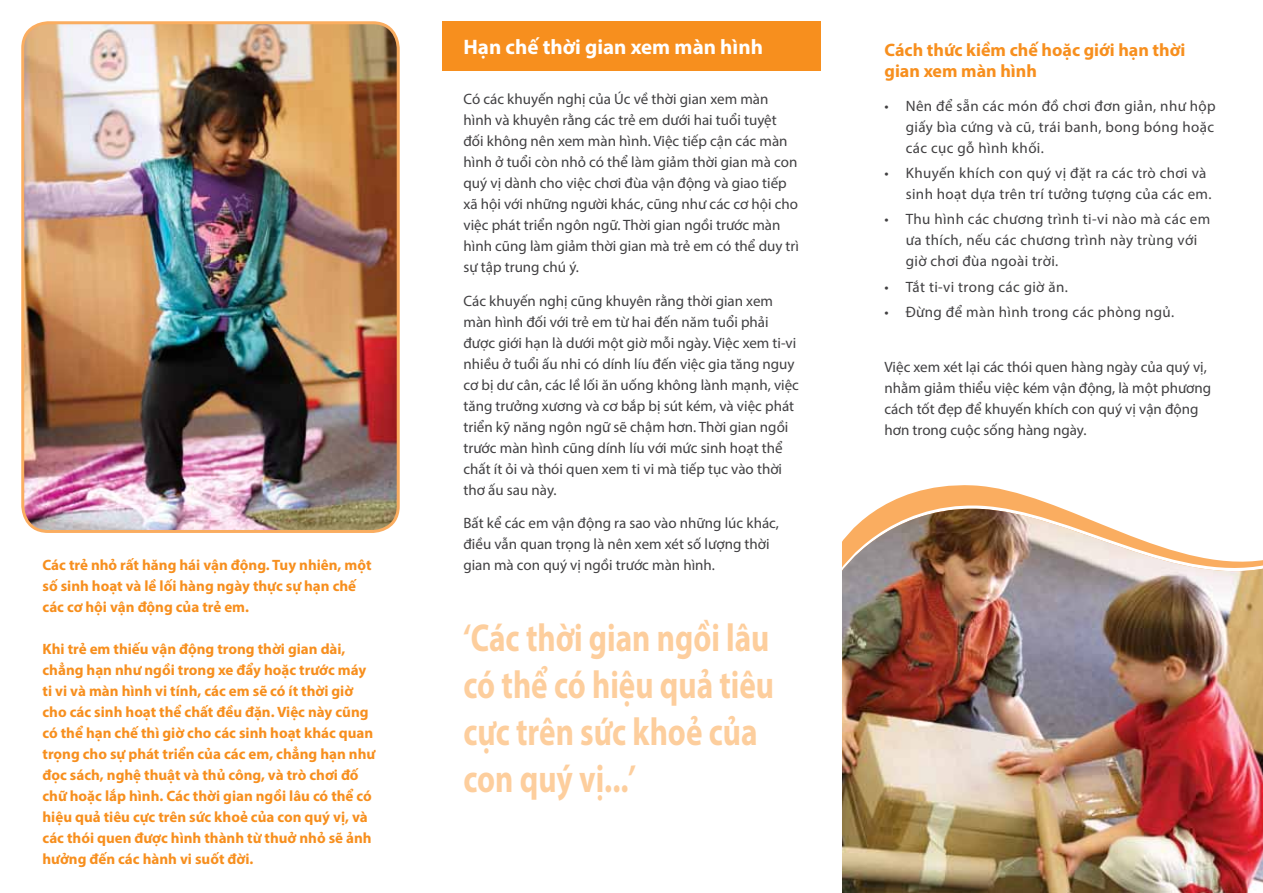
<style>
.page{position:relative;width:1263px;height:893px;background:#fff}
.page>*{position:absolute;margin:0;border:0;box-sizing:border-box;transform-origin:0 0}
.t1{font:700 39px/46.8px "Myriad Pro";color:#fdce9d;scale:.8 1}
.t2{font:700 21px "Myriad Pro";color:#fff}
.t3{font:700 18px/21px "Myriad Pro";color:#f78f1e}
.t4{font:15px/21px "Myriad Pro";color:#414042}
.t5{font:700 15px/21px "Myriad Pro";color:#f78f1e}
.t6{font:15px/21px "Myriad Pro";letter-spacing:.025em;color:#414042}
.s1{font-stretch:condensed}
</style>
<div class="page">
<img style="left:842px;top:589px;width:421px;height:304px">
<img style="left:842px;top:485px;width:421px;height:104px">
<div style="left:442px;top:21px;width:379px;height:50px;background:#f78f1e"></div>
<img style="left:24px;top:24px;width:373px;height:506px">
<div style="left:21px;top:21px;width:379px;height:512px;border:3px solid #faad60;border-radius:26px"></div>
<h2 class="t2" style="left:463px;top:33px;width:301px">Hạn chế thời gian xem màn hình</h2>
<p class="t4" style="left:463px;top:88px;width:337px">Có các khuyến nghị của Úc về thời gian xem màn hình và khuyên rằng các trẻ em dưới hai tuổi tuyệt đối không nên xem màn hình. Việc tiếp cận các màn hình ở tuổi còn nhỏ có thể làm giảm thời gian mà con quý vị dành cho việc chơi đùa vận động và giao tiếp xã hội với những người khác, cũng như các cơ hội cho việc phát triển ngôn ngữ. Thời gian ngồi trước màn hình cũng làm giảm thời gian mà trẻ em có thể duy trì sự tập trung chú ý.</p>
<p class="t4" style="left:463px;top:290px;width:337px">Các khuyến nghị cũng khuyên rằng thời gian xem màn hình đối với trẻ em từ hai đến năm tuổi phải được giới hạn là dưới một giờ mỗi ngày. Việc xem ti-vi nhiều ở tuổi ấu nhi có dính líu đến việc gia tăng nguy cơ bị dư cân, các lề lối ăn uống không lành mạnh, việc tăng trưởng xương và cơ bắp bị sút kém, và việc phát triển kỹ năng ngôn ngữ sẽ chậm hơn. Thời gian ngồi trước màn hình cũng dính líu với mức sinh hoạt thể chất ít ỏi và thói quen xem ti vi mà tiếp tục vào thời thơ ấu sau này.</p>
<p class="t4" style="left:463px;top:512px;width:317px">Bất kể các em vận động ra sao vào những lúc khác, điều vẫn quan trọng là nên xem xét số lượng thời</p>
<p class="t5" style="left:43px;top:554px;width:331px">Các trẻ nhỏ rất hăng hái vận động. Tuy nhiên, một</p>
<p class="t4" style="left:463px;top:554px;width:253px">gian mà con quý vị ngồi trước màn hình.</p>
<p class="t5" style="left:43px;top:575px;width:315px">số sinh hoạt và lề lối hàng ngày thực sự hạn chế các cơ hội vận động của trẻ em.</p>
<p class="t5" style="left:43px;top:638px;width:334px">Khi trẻ em thiếu vận động trong thời gian dài, chẳng hạn như ngồi trong xe đẩy hoặc trước máy ti vi và màn hình vi tính, các em sẽ có ít thời giờ cho các sinh hoạt thể chất đều đặn. Việc này cũng có thể hạn chế thì giờ cho các sinh hoạt khác quan trọng cho sự phát triển của các em, chẳng hạn như đọc sách, nghệ thuật và thủ công, và trò chơi đố chữ hoặc lắp hình. Các thời gian ngồi lâu có thể có hiệu quả tiêu cực trên sức khoẻ của con quý vị, và các thói quen được hình thành từ thuở nhỏ sẽ ảnh hưởng đến các hành vi suốt đời.</p>
<h1 class="t1" style="left:463px;top:613px;width:390px"><span class="s1">‘</span>Các thời gian ngồi lâu có thể có hiệu quả tiêu cực trên sức khoẻ của con quý vị...<span class="s1">’</span></h1>
<p class="t3" style="left:884px;top:39px;width:302px">Cách thức kiềm chế hoặc giới hạn thời gian xem màn hình</p>
<p class="t4" style="left:906px;top:95px;width:311px;text-align:justify;text-indent:-21px">• Nên để sẵn các món đồ chơi đơn giản, như hộp giấy bìa cứng và cũ, trái banh, bong bóng hoặc các cục gỗ hình khối.</p>
<p class="t6" style="left:906px;top:162px;width:307px;text-indent:-21px">• Khuyến khích con quý vị đặt ra các trò chơi và sinh hoạt dựa trên trí tưởng tượng của các em.</p>
<p class="t6" style="left:906px;top:209px;width:306px;text-indent:-21px">• Thu hình các chương trình ti-vi nào mà các em ưa thích, nếu các chương trình này trùng với giờ chơi đùa ngoài trời.</p>
<p class="t6" style="left:884px;top:276px;width:185px">• Tắt ti-vi trong các giờ ăn.</p>
<p class="t6" style="left:884px;top:301px;width:291px">• Đừng để màn hình trong các phòng ngủ.</p>
<p class="t4" style="left:884px;top:356px;width:328px">Việc xem xét lại các thói quen hàng ngày của quý vị, nhằm giảm thiểu việc kém vận động, là một phương cách tốt đẹp để khuyến khích con quý vị vận động hơn trong cuộc sống hàng ngày.</p>
</div>
